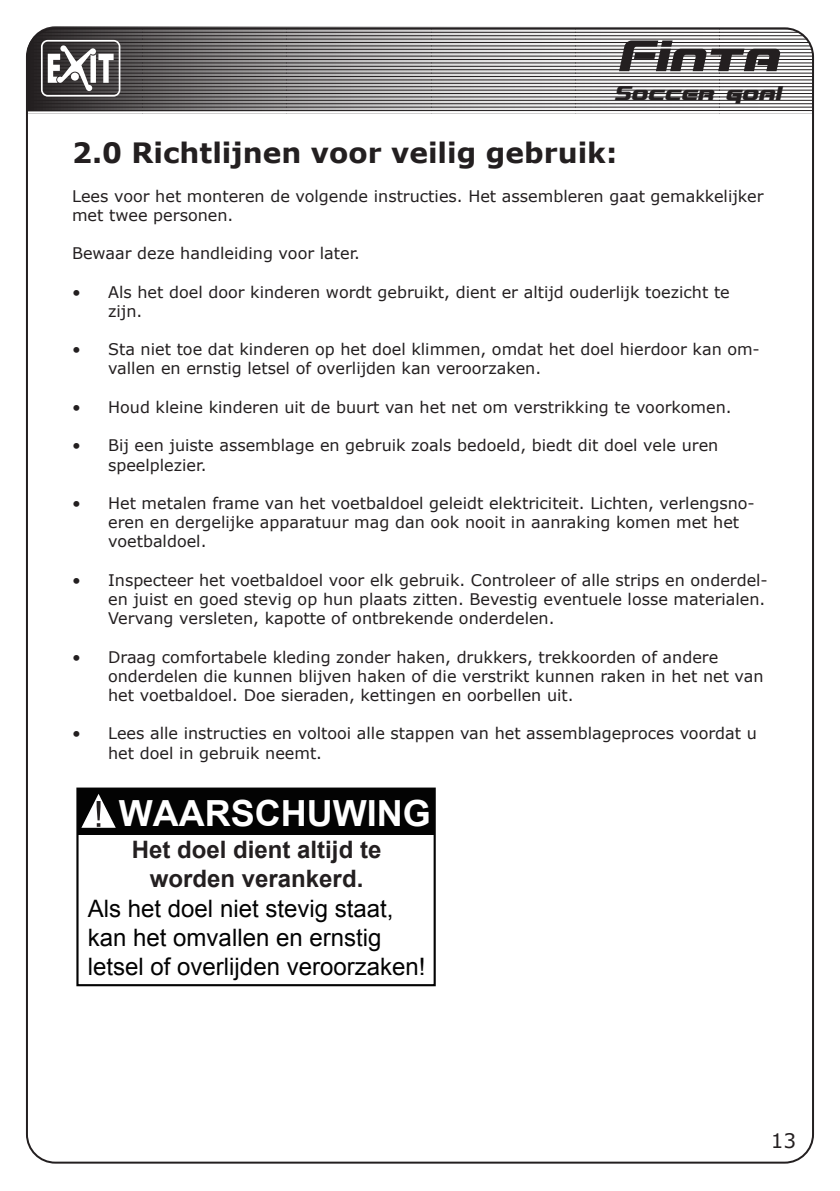
<style>
.page{position:relative;width:840px;height:1191px;background:#fff}
.page>*{position:absolute;margin:0;border:0;box-sizing:border-box;transform-origin:0 0}
.t1{font:italic 53.2px "Blaster Infinite";color:#231f20}
.t2{font:700 36px "Arial";color:#fff}
.t3{font:700 28px "Verdana";color:#231f20}
.t4{font:24px/28.8px "Arial";color:#030303}
.t5{font:700 24px/28.8px "Arial";color:#231f20;text-align:center}
.t6{font:italic 24px "Blaster Infinite";color:#231f20}
.t7{font:20px "Verdana";color:#231f20}
.t8{font:16px/19.2px "Verdana";color:#231f20}
</style>
<div class="page">
<svg style="left:29px;top:111px;width:691px;height:1px"></svg>
<svg style="left:29px;top:26px;width:783px;height:85px"></svg>
<svg style="left:41px;top:40px;width:79px;height:57px"></svg>
<div style="left:76px;top:787px;width:359px;height:199px;border:2px solid #030303"></div>
<div style="left:77px;top:788px;width:357px;height:47px;background:#030303"></div>
<svg style="left:81px;top:794px;width:35px;height:33px"></svg>
<h1 class="t1" style="left:616px;top:30px;width:163px">Finta</h1>
<h3 class="t6" style="left:614px;top:81px;width:168px">Soccer goal</h3>
<h3 class="t3" style="left:72px;top:133px;width:546px">2.0 Richtlijnen voor veilig gebruik:</h3>
<p class="t8" style="left:72px;top:186px;width:692px">Lees voor het monteren de volgende instructies. Het assembleren gaat gemakkelijker met twee personen.</p>
<p class="t8" style="left:72px;top:244px;width:289px">Bewaar deze handleiding voor later.</p>
<p class="t8" style="left:108px;top:282px;width:623px;text-indent:-36px">• Als het doel door kinderen wordt gebruikt, dient er altijd ouderlijk toezicht te zijn.</p>
<p class="t8" style="left:108px;top:340px;width:652px;text-indent:-36px">• Sta niet toe dat kinderen op het doel klimmen, omdat het doel hierdoor kan om&shy;vallen en ernstig letsel of overlijden kan veroorzaken.</p>
<p class="t8" style="left:72px;top:397px;width:660px">• Houd kleine kinderen uit de buurt van het net om verstrikking te voorkomen.</p>
<p class="t8" style="left:108px;top:436px;width:611px;text-indent:-36px">• Bij een juiste assemblage en gebruik zoals bedoeld, biedt dit doel vele uren speelplezier.</p>
<p class="t8" style="left:108px;top:493px;width:647px;text-indent:-36px">• Het metalen frame van het voetbaldoel geleidt elektriciteit. Lichten, verlengsno&shy;eren en dergelijke apparatuur mag dan ook nooit in aanraking komen met het voetbaldoel.</p>
<p class="t8" style="left:108px;top:570px;width:661px;text-indent:-36px">• Inspecteer het voetbaldoel voor elk gebruik. Controleer of alle strips en onderdel&shy;en juist en goed stevig op hun plaats zitten. Bevestig eventuele losse materialen.<br>Vervang versleten, kapotte of ontbrekende onderdelen.</p>
<p class="t8" style="left:108px;top:647px;width:656px;text-indent:-36px">• Draag comfortabele kleding zonder haken, drukkers, trekkoorden of andere onderdelen die kunnen blijven haken of die verstrikt kunnen raken in het net van het voetbaldoel. Doe sieraden, kettingen en oorbellen uit.</p>
<p class="t8" style="left:108px;top:724px;width:650px;text-indent:-36px">• Lees alle instructies en voltooi alle stappen van het assemblageproces voordat u het doel in gebruik neemt.</p>
<h2 class="t2" style="left:119px;top:789px;width:313px">WAARSCHUWING</h2>
<h3 class="t5" style="left:132px;top:835px;width:251px">Het doel dient altijd te worden verankerd.</h3>
<h3 class="t4" style="left:88px;top:894px;width:339px">Als het doel niet stevig staat, kan het omvallen en ernstig letsel of overlijden veroorzaken!</h3>
<p class="t7" style="left:770px;top:1127px;width:27px">13</p>
</div>
